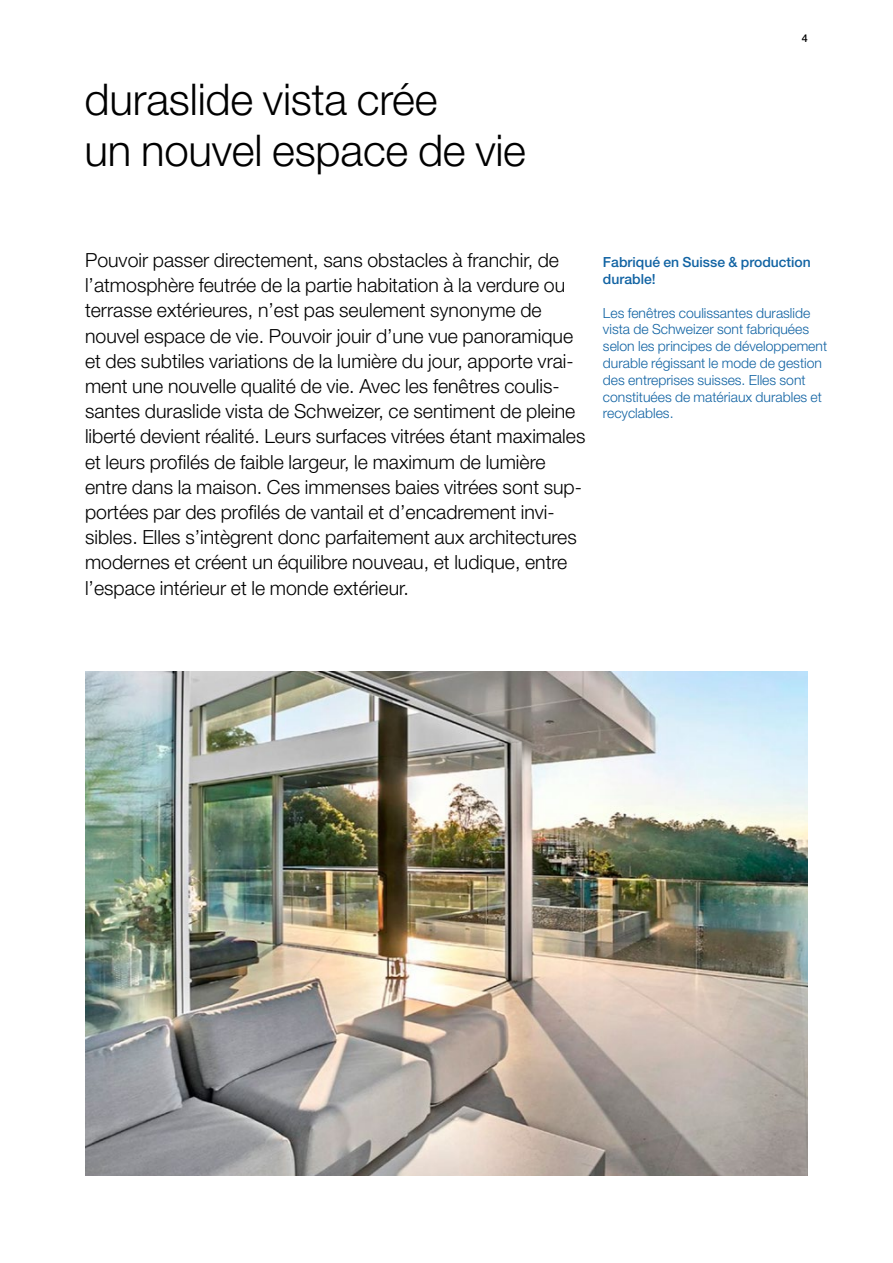
<style>
.page{position:relative;width:893px;height:1263px;background:#fff}
.page>*{position:absolute;margin:0;border:0;box-sizing:border-box;transform-origin:0 0}
.H45_29_2_33_6{font:300 43.8px/50.4px "Helvetica Neue LT Std";letter-spacing:-.005em;color:#000}
.H45_13_16_8{font:300 19.5px/25.2px "Helvetica Neue LT Std";color:#000}
.H45_13_16_8-2{font:300 13.95px/16.8px "Helvetica Neue LT Std";color:#1163a3}
.H45_13_16_8-3{font:500 13.95px/16.8px "Helvetica Neue LT Std";color:#1163a3}
.t1{font:500 10.8px "Helvetica Neue LT Std";color:#000}
</style>
<div class="page">
<img style="left:85px;top:671px;width:723px;height:504px">
<p class="H45_29_2_33_6" style="left:85px;top:74px;width:443px">duraslide vista crée<br>un nouvel espace de vie</p>
<p class="t1" style="left:802px;top:31px;width:8px">4</p>
<p class="H45_13_16_8" style="left:85px;top:247px;width:502px">Pouvoir passer directement, sans obstacles à franchir, de l’atmosphère feutrée de la partie habitation à la verdure ou terrasse extérieures, n’est pas seulement synonyme de nouvel espace de vie. Pouvoir jouir d’une vue panoramique et des subtiles variations de la lumière du jour, apporte vrai&shy;ment une nouvelle qualité de vie. Avec les fenêtres coulis&shy;santes duraslide vista de Schweizer, ce sentiment de pleine liberté devient réalité. Leurs surfaces vitrées étant maximales et leurs profilés de faible largeur, le maximum de lumière entre dans la maison. Ces immenses baies vitrées sont sup&shy;portées par des profilés de vantail et d’encadrement invi&shy;sibles. Elles s’intègrent donc parfaitement aux architectures modernes et créent un équilibre nouveau, et ludique, entre l’espace intérieur et le monde extérieur.</p>
<p class="H45_13_16_8-3" style="left:603px;top:254px;width:209px">Fabriqué en Suisse &amp; production durable!</p>
<p class="H45_13_16_8-2" style="left:603px;top:304px;width:226px">Les fenêtres coulissantes duraslide vista de Schweizer sont fabriquées selon les principes de développement durable régissant le mode de gestion des entreprises suisses. Elles sont constituées de matériaux durables et recyclables.</p>
</div>
